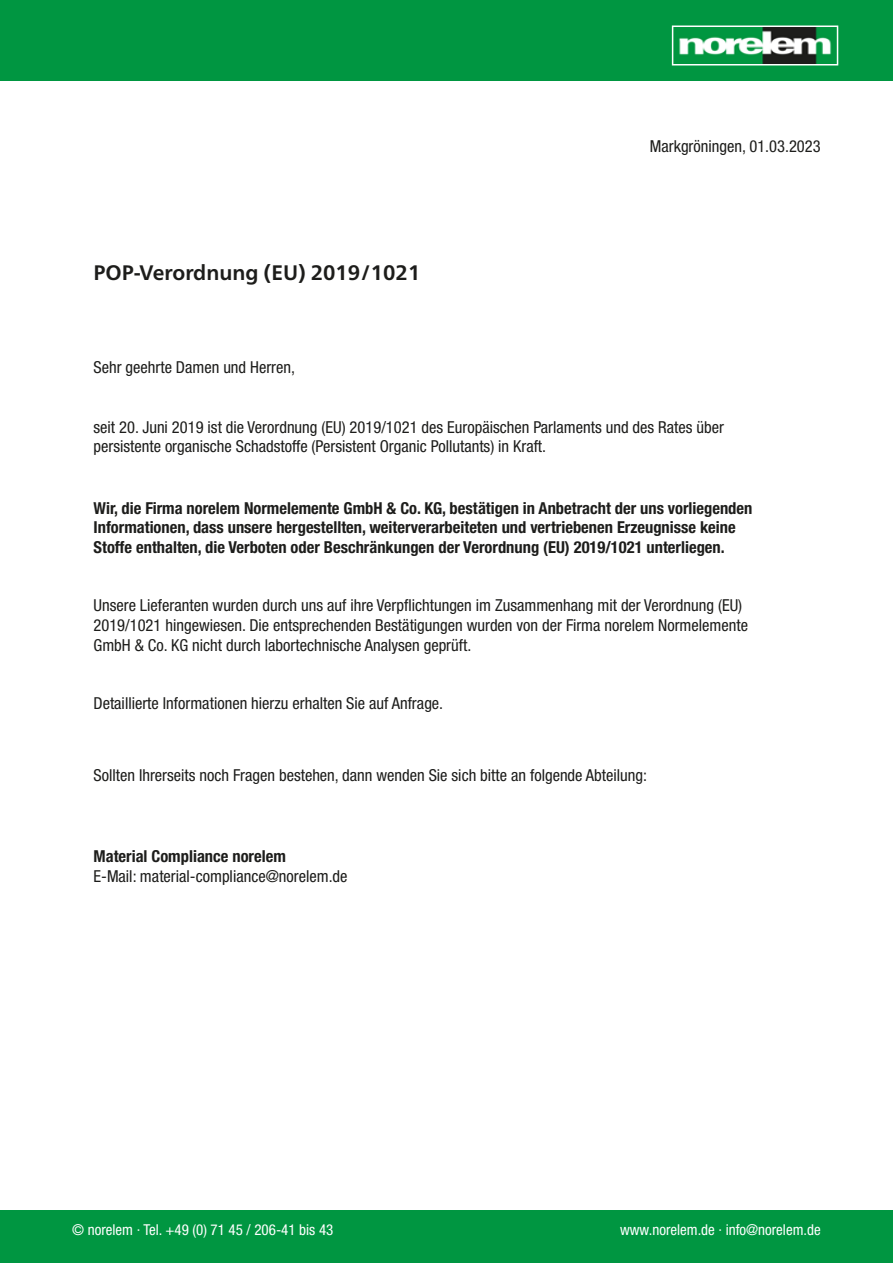
<style>
.page{position:relative;width:893px;height:1263px;background:#fff}
.page>*{position:absolute;margin:0;border:0;box-sizing:border-box;transform-origin:0 0}
.t1{font:700 21px "Frutiger Neue LTW1 G";color:#1d1d1b}
.t2{font:condensed 16.5px/19.8px "Helvetica Neue LTW1 G";color:#1d1d1b}
.t3{font:700 condensed 16.5px/19.8px "Helvetica Neue LTW1 G";color:#1d1d1b}
.t4{font:condensed 15px "Helvetica Neue LTW1 G";color:#fff}
</style>
<div class="page">
<div style="left:0;top:0;width:893px;height:80px;background:#009641"></div>
<div style="left:0;top:1210px;width:893px;height:53px;background:#009641"></div>
<img style="left:679px;top:29px;width:153px;height:33px">
<div style="left:672px;top:26px;width:166px;height:39px;border:2px solid #fff"></div>
<p class="t1" style="left:94px;top:260px;width:328px">POP-Verordnung (EU) 2019/1021</p>
<p class="t2" style="left:94px;top:358px;width:203px">Sehr geehrte Damen und Herren,</p>
<p class="t2" style="left:650px;top:136px;width:172px">Markgröningen, 01.03.2023</p>
<p class="t2" style="left:94px;top:417px;width:632px">seit 20. Juni 2019 ist die Verordnung (EU) 2019/1021 des Europäischen Parlaments und des Rates über persistente organische Schadstoffe (Persistent Organic Pollutants) in Kraft.</p>
<p class="t3" style="left:94px;top:498px;width:660px">Wir, die Firma norelem Normelemente GmbH &amp; Co. KG, bestätigen in Anbetracht der uns vorliegenden<br>Informationen, dass unsere hergestellten, weiterverarbeiteten und vertriebenen Erzeugnisse keine<br>Stoffe enthalten, die Verboten oder Beschränkungen der Verordnung (EU) 2019/1021 unterliegen.</p>
<p class="t2" style="left:94px;top:596px;width:656px">Unsere Lieferanten wurden durch uns auf ihre Verpflichtungen im Zusammenhang mit der Verordnung (EU)<br>2019/1021 hingewiesen. Die entsprechenden Bestätigungen wurden von der Firma norelem Normelemente<br>GmbH &amp; Co. KG nicht durch labortechnische Analysen geprüft.</p>
<p class="t2" style="left:94px;top:693px;width:351px">Detaillierte Informationen hierzu erhalten Sie auf Anfrage.</p>
<p class="t2" style="left:94px;top:766px;width:555px">Sollten Ihrerseits noch Fragen bestehen, dann wenden Sie sich bitte an folgende Abteilung:</p>
<p class="t3" style="left:94px;top:846px;width:194px">Material Compliance norelem</p>
<p class="t2" style="left:94px;top:866px;width:256px">E-Mail: material-compliance@norelem.de</p>
<p class="t4" style="left:72px;top:1221px;width:263px">© norelem · Tel. +49 (0) 71 45 / 206-41 bis 43</p>
<p class="t4" style="left:620px;top:1221px;width:202px">www.norelem.de · info@norelem.de</p>
</div>
